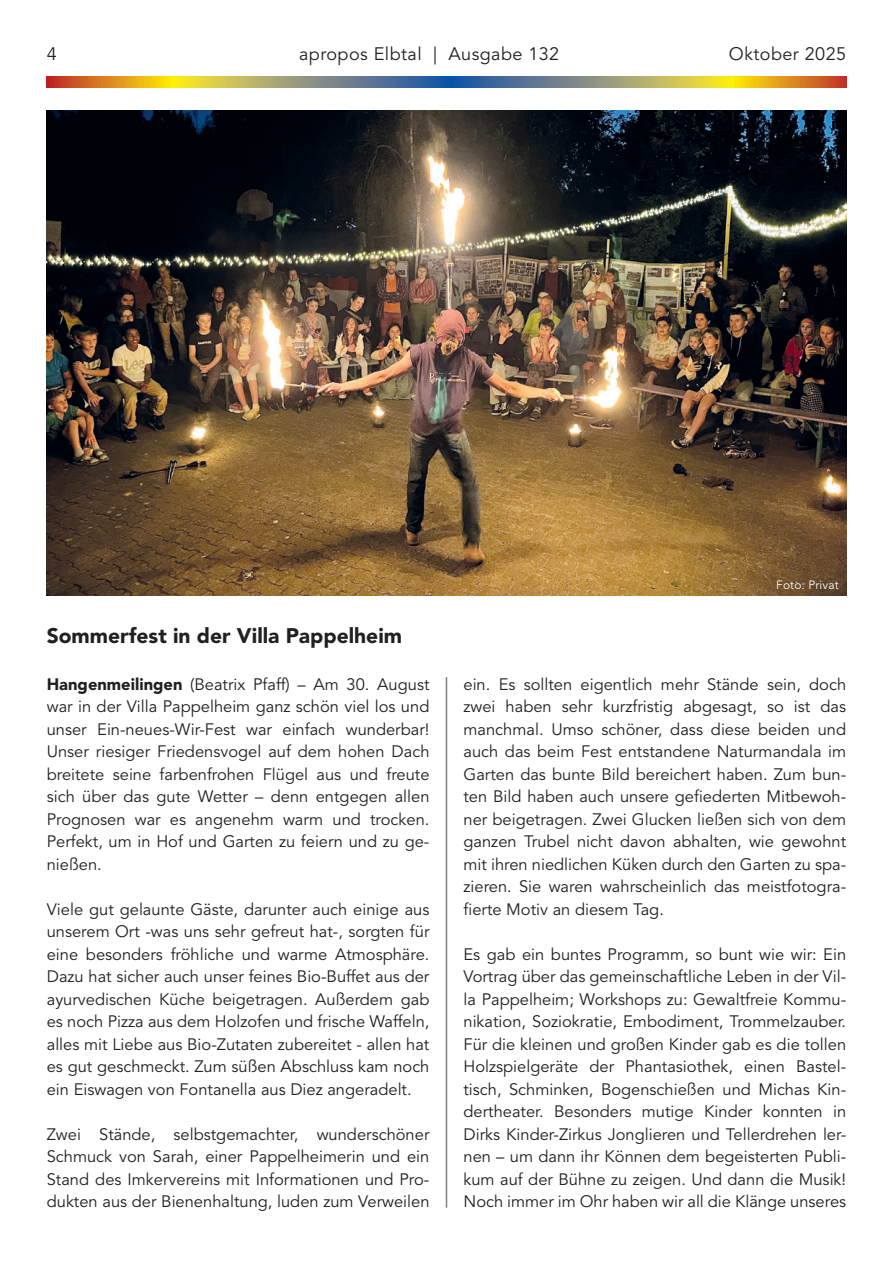
<style>
.page{position:relative;width:893px;height:1263px;background:#fff}
.page>*{position:absolute;margin:0;border:0;box-sizing:border-box;transform-origin:0 0}
.t1{font:900 21px "Avenir LT Std";color:#231f20}
.t2{font:18px "Avenir LT Std";letter-spacing:.025em;color:#231f20}
.t3{font:16.5px/22.5px "Avenir LT Std";color:#231f20;text-align:justify}
.t4{font:12px "Avenir LT Std";letter-spacing:.01em;color:#fff}
.s1{font-weight:900}
</style>
<div class="page">
<svg style="left:47px;top:77px;width:799px;height:10px;background:#a3935b"></svg>
<hr style="left:446px;top:677px;width:1px;height:531px;background:#808285">
<img style="left:47px;top:111px;width:799px;height:485px">
<p class="t2" style="left:47px;top:44px;width:12px">4</p>
<p class="t2" style="left:299px;top:44px;width:262px">apropos Elbtal | Ausgabe 132</p>
<p class="t2" style="left:729px;top:44px;width:119px">Oktober 2025</p>
<p class="t1" style="left:47px;top:623px;width:357px">Sommerfest in der Villa Pappelheim</p>
<p class="t3" style="left:47px;top:673px;width:384px"><span class="s1">Hangenmeilingen</span> (Beatrix Pfaff) – Am 30. August war in der Villa Pappelheim ganz schön viel los und unser Ein-neues-Wir-Fest war einfach wunderbar!<br>Unser riesiger Friedensvogel auf dem hohen Dach breitete seine farbenfrohen Flügel aus und freute sich über das gute Wetter – denn entgegen allen Prognosen war es angenehm warm und trocken.<br>Perfekt, um in Hof und Garten zu feiern und zu ge&shy;nießen.</p>
<p class="t3" style="left:47px;top:898px;width:384px">Viele gut gelaunte Gäste, darunter auch einige aus unserem Ort -was uns sehr gefreut hat-, sorgten für eine besonders fröhliche und warme Atmosphäre.<br>Dazu hat sicher auch unser feines Bio-Buffet aus der ayurvedischen Küche beigetragen. Außerdem gab es noch Pizza aus dem Holzofen und frische Waffeln, alles mit Liebe aus Bio-Zutaten zubereitet - allen hat es gut geschmeckt. Zum süßen Abschluss kam noch ein Eiswagen von Fontanella aus Diez angeradelt.</p>
<p class="t3" style="left:47px;top:1123px;width:384px">Zwei Stände, selbstgemachter, wunderschöner Schmuck von Sarah, einer Pappelheimerin und ein Stand des Imkervereins mit Informationen und Pro&shy;dukten aus der Bienenhaltung, luden zum Verweilen</p>
<p class="t4" style="left:776px;top:578px;width:64px">Foto: Privat</p>
<p class="t3" style="left:463px;top:673px;width:384px">ein. Es sollten eigentlich mehr Stände sein, doch zwei haben sehr kurzfristig abgesagt, so ist das manchmal. Umso schöner, dass diese beiden und auch das beim Fest entstandene Naturmandala im Garten das bunte Bild bereichert haben. Zum bun&shy;ten Bild haben auch unsere gefiederten Mitbewoh&shy;ner beigetragen. Zwei Glucken ließen sich von dem ganzen Trubel nicht davon abhalten, wie gewohnt mit ihren niedlichen Küken durch den Garten zu spa&shy;zieren. Sie waren wahrscheinlich das meistfotogra&shy;fierte Motiv an diesem Tag.</p>
<p class="t3" style="left:463px;top:943px;width:384px">Es gab ein buntes Programm, so bunt wie wir: Ein Vortrag über das gemeinschaftliche Leben in der Vil&shy;la Pappelheim; Workshops zu: Gewaltfreie Kommu&shy;nikation, Soziokratie, Embodiment, Trommelzauber.<br>Für die kleinen und großen Kinder gab es die tollen Holzspielgeräte der Phantasiothek, einen Bastel&shy;tisch, Schminken, Bogenschießen und Michas Kin&shy;dertheater. Besonders mutige Kinder konnten in Dirks Kinder-Zirkus Jonglieren und Tellerdrehen ler&shy;nen – um dann ihr Können dem begeisterten Publi&shy;kum auf der Bühne zu zeigen. Und dann die Musik!<br>Noch immer im Ohr haben wir all die Klänge unseres</p>
</div>
